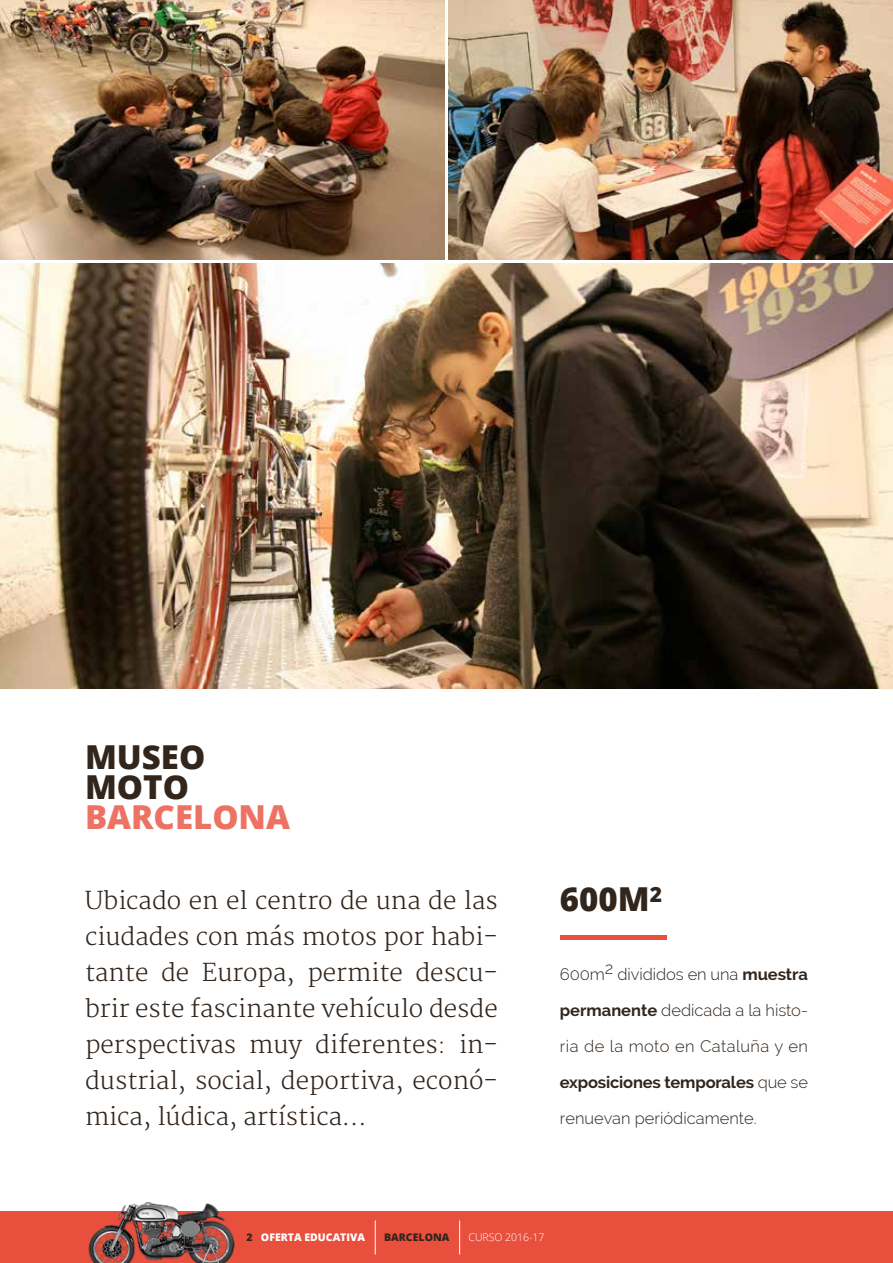
<style>
.page{position:relative;width:893px;height:1263px;background:#fff}
.page>*{position:absolute;margin:0;border:0;box-sizing:border-box;transform-origin:0 0}
.t1{font:800 33px/30px "Open Sans";color:#31251c}
.t2{font:800 33px "Open Sans";color:#ed7264}
.t3{font:300 24px/36px "Merriweather";color:#31251c;text-align:justify}
.t4{font:300 16.5px/36px "Raleway";color:#31251c;text-align:justify}
.t5{font:800 10.5px "Open Sans";color:#fff}
.t6{font:300 10.5px "Open Sans";color:#fff}
.t7{font:800 10.5px "Open Sans";color:#31251c}
.s1{font-weight:700}
.s2{color:#31251c}
</style>
<div class="page">
<img style="left:0;top:264px;width:893px;height:425px">
<div style="left:560px;top:935px;width:106px;height:5px;background:#e94f3d"></div>
<img style="left:449px;top:0;width:444px;height:259px">
<img style="left:0;top:0;width:444px;height:259px">
<div style="left:0;top:1212px;width:893px;height:51px;background:#e94f3d"></div>
<hr style="left:375px;top:1220px;width:1px;height:34px;background:#fff">
<hr style="left:459px;top:1220px;width:1px;height:34px;background:#fff">
<img style="left:85px;top:1202px;width:153px;height:61px">
<h1 class="t1" style="left:85px;top:741px;width:122px">MUSEO<br>MOTO</h1>
<h1 class="t2" style="left:85px;top:792px;width:207px">BARCELONA</h1>
<p class="t3" style="left:85px;top:883px;width:414px">Ubicado en el centro de una de las ciudades con más motos por habi&shy;tante de Europa, permite descu&shy;brir este fascinante vehículo desde perspectivas muy diferentes: in&shy;dustrial, social, deportiva, econó&shy;mica, lúdica, artística…</p>
<h1 class="t1" style="left:560px;top:883px;width:104px">600M<sup>2</sup></h1>
<p class="t4" style="left:560px;top:956px;width:250px">600m2 divididos en una <span class="s1">muestra permanente</span> dedicada a la histo&shy;ria de la moto en Cataluña y en <span class="s1">exposiciones temporales</span> que se renuevan periódicamente.</p>
<p class="t5" style="left:247px;top:1229px;width:120px"><span class="s2">2</span> OFERTA EDUCATIVA</p>
<p class="t7" style="left:384px;top:1229px;width:67px">BARCELONA</p>
<p class="t6" style="left:468px;top:1230px;width:78px">CURSO 2016-17</p>
</div>
